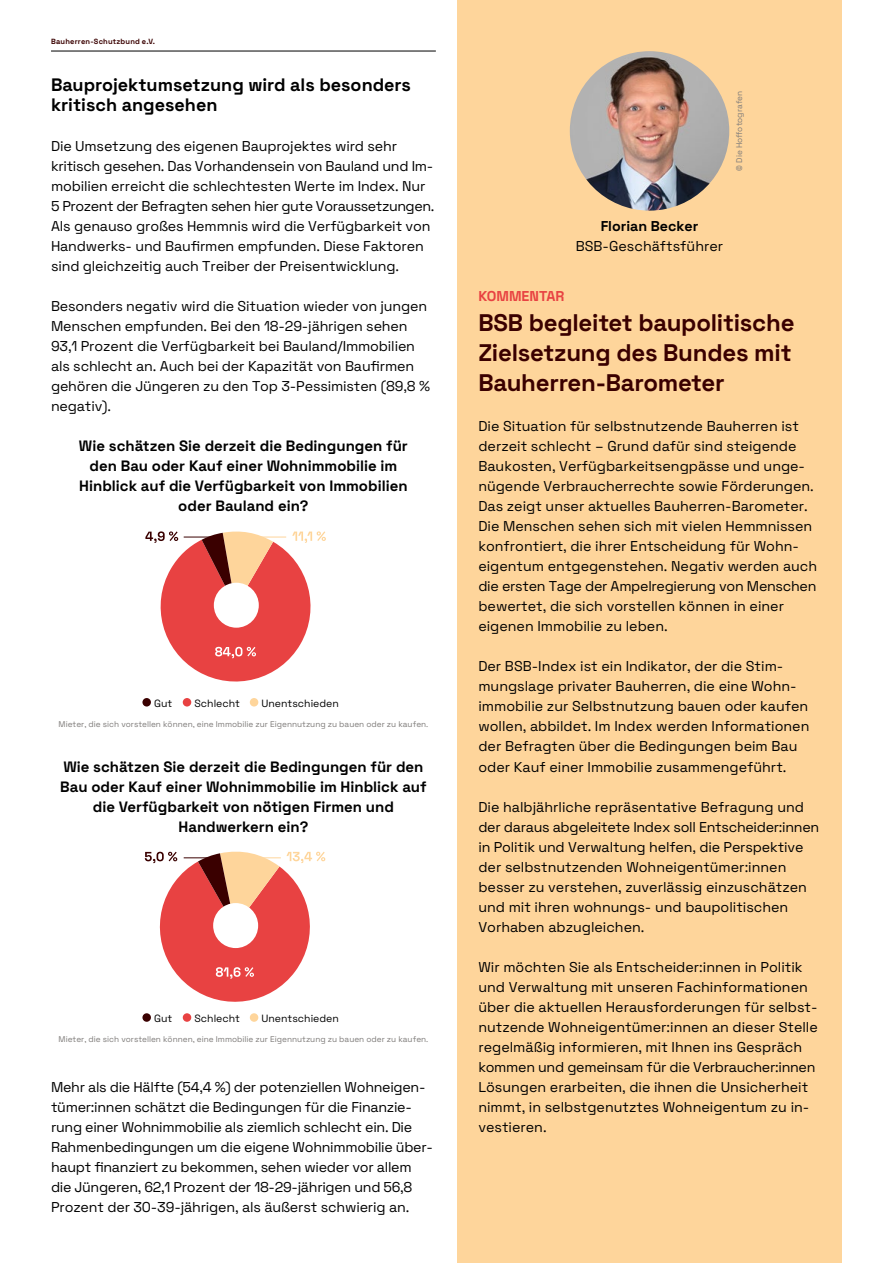
<style>
.page{position:relative;width:893px;height:1263px;background:#fff}
.page>*{position:absolute;margin:0;border:0;box-sizing:border-box;transform-origin:0 0}
.t1{font:700 24px/30px "BSB Space Grotesk";letter-spacing:-.01em;color:#3a0000}
.t2{font:700 18px/20px "BSB Space Grotesk";color:#000}
.t3{font:700 15px/20px "BSB Space Grotesk";color:#000;text-align:center}
.t4{font:14.25px/20px "BSB Space Grotesk";color:#000}
.t5{font:14.25px/20px "BSB Space Grotesk";letter-spacing:-.02em;color:#000}
.t6{font:700 14.25px "BSB Space Grotesk";color:#000}
.t7{font:700 14.25px "BSB Space Grotesk";color:#e84242}
.t8{font:10.5px "BSB Space Grotesk";color:#000}
.t9{font:8.25px "BSB Space Grotesk";color:#7f7c7a}
.t10{font:700 7.5px "BSB Space Grotesk";letter-spacing:.025em;color:#3a0000}
</style>
<div class="page">
<div style="left:457px;top:0;width:385px;height:1263px;background:#fed59b"></div>
<img style="left:570px;top:51px;width:159px;height:160px;border-radius:80px">
<div style="left:142px;top:698px;width:9px;height:8px;background:#3a0000;border-radius:50%"></div>
<div style="left:183px;top:698px;width:8px;height:8px;background:#e84242;border-radius:50%"></div>
<div style="left:250px;top:698px;width:8px;height:8px;background:#fed59b;border-radius:50%"></div>
<svg style="left:145px;top:531px;width:181px;height:151px"></svg>
<hr style="left:256px;top:537px;width:30px;height:1px;background:#fed59b">
<div style="left:142px;top:1013px;width:9px;height:9px;background:#3a0000;border-radius:50%"></div>
<div style="left:183px;top:1013px;width:8px;height:9px;background:#e84242;border-radius:50%"></div>
<div style="left:250px;top:1013px;width:8px;height:9px;background:#fed59b;border-radius:50%"></div>
<svg style="left:145px;top:851px;width:180px;height:151px"></svg>
<div style="left:213px;top:903px;width:45px;height:45px;background:#fff;border-radius:50%"></div>
<hr style="left:51px;top:51px;width:385px;height:1px;background:#000">
<p class="t10" style="left:51px;top:35px;width:106px">Bauherren-Schutzbund e.V.</p>
<p class="t2" style="left:51px;top:73px;width:361px">Bauprojektumsetzung wird als besonders kritisch angesehen</p>
<p class="t4" style="left:51px;top:135px;width:385px">Die Umsetzung des eigenen Bauprojektes wird sehr kritisch gesehen. Das Vorhandensein von Bauland und Im&shy;mobilien erreicht die schlechtesten Werte im Index. Nur 5 Prozent der Befragten sehen hier gute Voraussetzungen.<br>Als genauso großes Hemmnis wird die Verfügbarkeit von Handwerks- und Baufirmen empfunden. Diese Faktoren sind gleichzeitig auch Treiber der Preisentwicklung.</p>
<p class="t4" style="left:51px;top:295px;width:380px">Besonders negativ wird die Situation wieder von jungen Menschen empfunden. Bei den 18-29-jährigen sehen 93,1 Prozent die Verfügbarkeit bei Bauland/Immobilien als schlecht an. Auch bei der Kapazität von Baufirmen gehören die Jüngeren zu den Top 3-Pessimisten (89,8 % negativ).</p>
<p class="t3" style="left:79px;top:435px;width:330px">Wie schätzen Sie derzeit die Bedingungen für den Bau oder Kauf einer Wohnimmobilie im Hinblick auf die Verfügbarkeit von Immobilien oder Bauland ein?</p>
<p class="t8" style="left:154px;top:695px;width:20px">Gut</p>
<p class="t8" style="left:195px;top:695px;width:47px">Schlecht</p>
<p class="t8" style="left:261px;top:695px;width:79px">Unentschieden</p>
<p class="t9" style="left:59px;top:717px;width:371px">Mieter, die sich vorstellen können, eine Immobilie zur Eigennutzung zu bauen oder zu kaufen.</p>
<p class="t3" style="left:60px;top:755px;width:368px">Wie schätzen Sie derzeit die Bedingungen für den Bau oder Kauf einer Wohnimmobilie im Hinblick auf die Verfügbarkeit von nötigen Firmen und Handwerkern ein?</p>
<p class="t8" style="left:154px;top:1010px;width:20px">Gut</p>
<p class="t8" style="left:195px;top:1010px;width:47px">Schlecht</p>
<p class="t8" style="left:261px;top:1010px;width:79px">Unentschieden</p>
<p class="t9" style="left:59px;top:1033px;width:371px">Mieter, die sich vorstellen können, eine Immobilie zur Eigennutzung zu bauen oder zu kaufen.</p>
<p class="t5" style="left:51px;top:1076px;width:383px">Mehr als die Hälfte (54,4 %) der potenziellen Wohneigen&shy;tümer:innen schätzt die Bedingungen für die Finanzie&shy;rung einer Wohnimmobilie als ziemlich schlecht ein. Die Rahmenbedingungen um die eigene Wohnimmobilie über&shy;haupt finanziert zu bekommen, sehen wieder vor allem die Jüngeren, 62,1 Prozent der 18-29-jährigen und 56,8<br>Prozent der 30-39-jährigen, als äußerst schwierig an.</p>
<p class="t9" style="left:733px;top:171px;width:81px;rotate:-90deg">© Die Hoffotografen</p>
<p class="t6" style="left:601px;top:215px;width:99px">Florian Becker</p>
<p class="t4" style="left:576px;top:235px;width:149px">BSB-Geschäftsführer</p>
<p class="t7" style="left:478px;top:285px;width:88px">KOMMENTAR</p>
<h1 class="t1" style="left:478px;top:306px;width:318px">BSB begleitet baupolitische<br>Zielsetzung des Bundes mit<br>Bauherren-Barometer</h1>
<p class="t4" style="left:478px;top:415px;width:340px">Die Situation für selbstnutzende Bauherren ist derzeit schlecht – Grund dafür sind steigende Baukosten, Verfügbarkeitsengpässe und unge&shy;nügende Verbraucherrechte sowie Förderungen.<br>Das zeigt unser aktuelles Bauherren-Barometer.<br>Die Menschen sehen sich mit vielen Hemmnissen konfrontiert, die ihrer Entscheidung für Wohn&shy;eigentum entgegenstehen. Negativ werden auch die ersten Tage der Ampelregierung von Menschen bewertet, die sich vorstellen können in einer eigenen Immobilie zu leben.</p>
<p class="t4" style="left:478px;top:656px;width:333px">Der BSB-Index ist ein Indikator, der die Stim&shy;mungslage privater Bauherren, die eine Wohn&shy;immobilie zur Selbstnutzung bauen oder kaufen wollen, abbildet. Im Index werden Informationen der Befragten über die Bedingungen beim Bau oder Kauf einer Immobilie zusammengeführt.</p>
<p class="t4" style="left:478px;top:796px;width:342px">Die halbjährliche repräsentative Befragung und der daraus abgeleitete Index soll Entscheider:innen in Politik und Verwaltung helfen, die Perspektive der selbstnutzenden Wohneigentümer:innen besser zu verstehen, zuverlässig einzuschätzen und mit ihren wohnungs- und baupolitischen Vorhaben abzugleichen.</p>
<p class="t4" style="left:478px;top:956px;width:341px">Wir möchten Sie als Entscheider:innen in Politik und Verwaltung mit unseren Fachinformationen über die aktuellen Herausforderungen für selbst&shy;nutzende Wohneigentümer:innen an dieser Stelle regelmäßig informieren, mit Ihnen ins Gespräch kommen und gemeinsam für die Verbraucher:innen Lösungen erarbeiten, die ihnen die Unsicherheit nimmt, in selbstgenutztes Wohneigentum zu in&shy;vestieren.</p>
</div>
